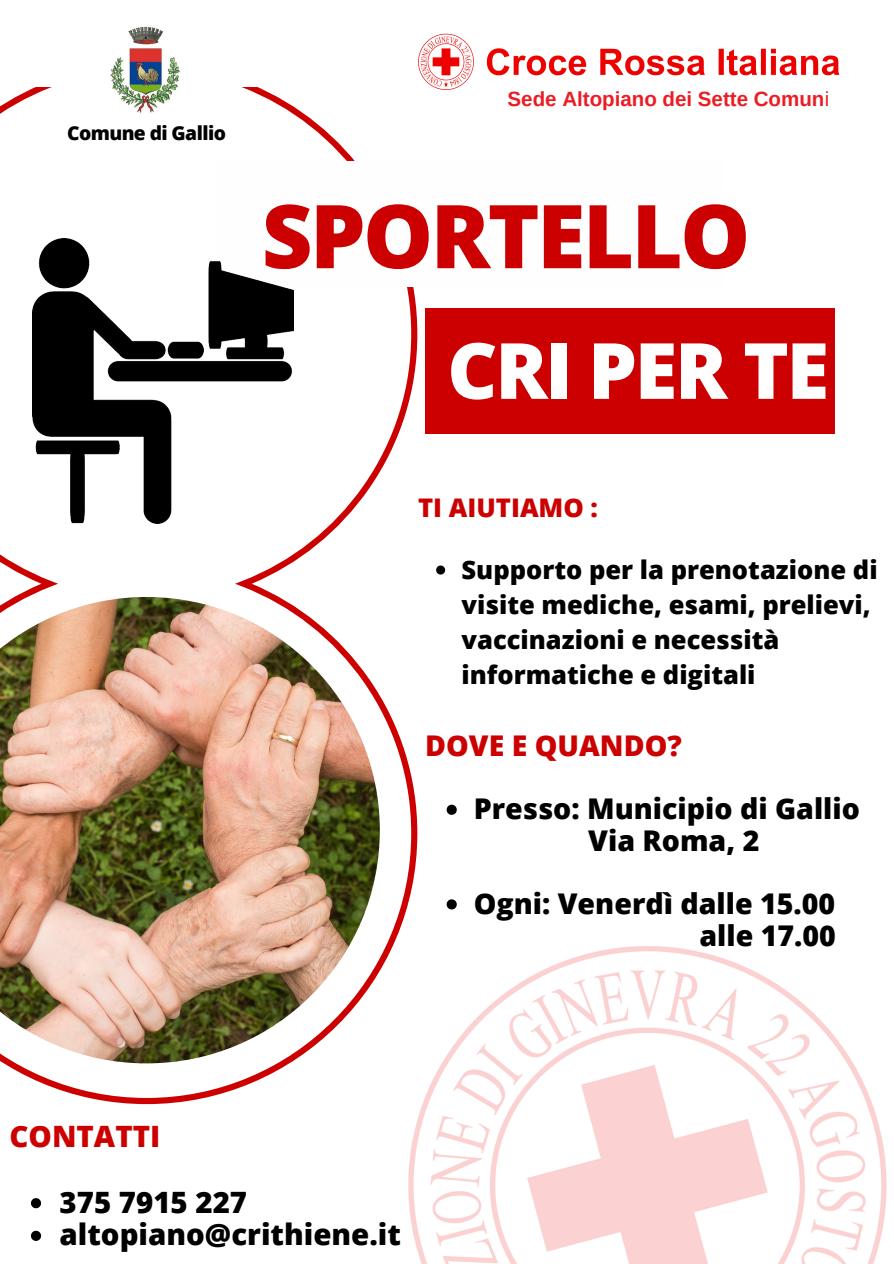
<style>
.page{position:relative;width:894px;height:1264px;background:#fff}
.page>*{position:absolute;margin:0;border:0;box-sizing:border-box;transform-origin:0 0}
.t1{font:800 88.05px "Open Sans";letter-spacing:-.03em;color:#c00}
.t2{font:800 77.55px "Open Sans";letter-spacing:-.03em;color:#fff}
.t3{font:800 29.4px/32.7px "Open Sans";color:#000}
.t4{font:800 29.4px "Open Sans";color:#c00}
.t5{font:800 28.5px "Open Sans";color:#000}
.t6{font:800 28.5px "Open Sans";color:#c00}
.t7{font:800 25.65px "Open Sans";color:#c00}
.t8{font:800 25.5px/35px "Open Sans";color:#000}
.t9{font:700 20.55px "Arimo";color:#ed1c24}
.t10{font:800 19.2px "Open Sans";letter-spacing:-.03em;color:#000}
.s1{font-weight:400}
</style>
<div class="page">
<img style="left:408px;top:902px;width:479px;height:361px">
<svg style="left:0;top:87px;width:417px;height:1017px"></svg>
<img style="left:0;top:597px;width:379px;height:466px">
<div style="left:216px;top:161px;width:507px;height:126px;background:#fffefe"></div>
<div style="left:425px;top:308px;width:408px;height:126px;background:#c00"></div>
<img style="left:107px;top:26px;width:79px;height:90px">
<img style="left:363px;top:33px;width:477px;height:113px">
<img style="left:33px;top:239px;width:260px;height:284px">
<svg style="left:436px;top:565px;width:9px;height:9px"></svg>
<svg style="left:446px;top:804px;width:10px;height:10px"></svg>
<svg style="left:446px;top:899px;width:10px;height:10px"></svg>
<svg style="left:31px;top:1198px;width:10px;height:10px"></svg>
<svg style="left:31px;top:1230px;width:10px;height:10px"></svg>
<p class="t10" style="left:67px;top:120px;width:160px">Comune di Gallio</p>
<p class="t9" style="left:507px;top:87px;width:323px">Sede Altopiano dei Sette Comun<span class="s1">i</span></p>
<h1 class="t1" style="left:261px;top:174px;width:490px">SPORTELLO</h1>
<h2 class="t2" style="left:447px;top:316px;width:383px">CRI PER TE</h2>
<p class="t7" style="left:418px;top:489px;width:181px">TI AIUTIAMO :</p>
<p class="t8" style="left:461px;top:551px;width:417px">Supporto per la prenotazione di visite mediche, esami, prelievi, vaccinazioni e necessità informatiche e digitali</p>
<p class="t6" style="left:425px;top:725px;width:258px">DOVE E QUANDO?</p>
<p class="t5" style="left:473px;top:789px;width:387px">Presso: Municipio di Gallio</p>
<p class="t5" style="left:588px;top:820px;width:172px">Via Roma, 2</p>
<p class="t5" style="left:473px;top:883px;width:363px">Ogni: Venerdì dalle 15.00</p>
<p class="t5" style="left:699px;top:915px;width:138px">alle 17.00</p>
<p class="t4" style="left:10px;top:1115px;width:152px">CONTATTI</p>
<p class="t3" style="left:60px;top:1184px;width:343px">375 7915 227 altopiano@crithiene.it</p>
</div>
